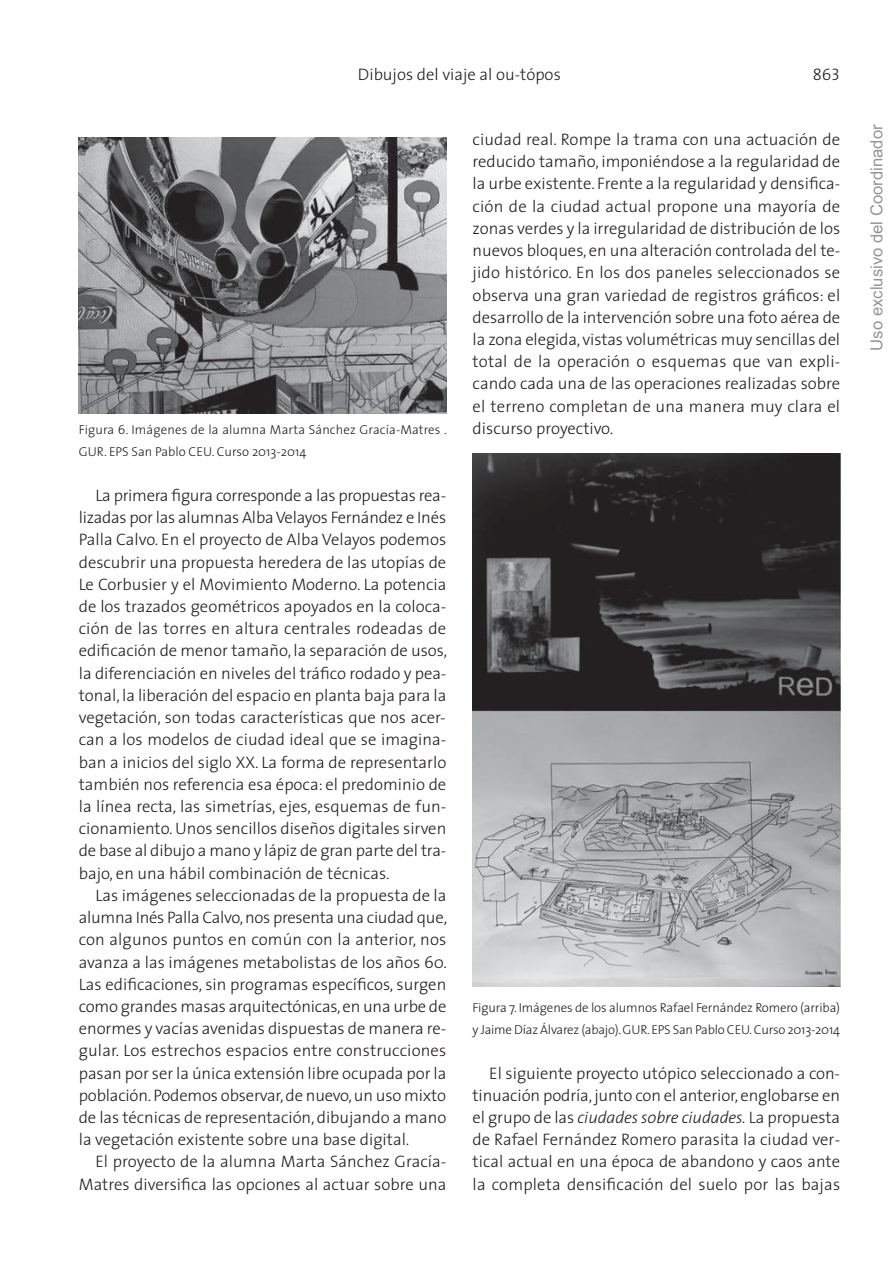
<style>
.page{position:relative;width:893px;height:1263px;background:#fff}
.page>*{position:absolute;margin:0;border:0;box-sizing:border-box;transform-origin:0 0}
.t1{font:300 16.65px/22.2px "The Sans";color:#231f20;text-align:justify}
.t2{font:16.65px "Arial";color:#939598}
.t3{font:16.65px "The Sans Light Caps";color:#231f20}
.t4{font:300 12.9px/22.2px "The Sans";letter-spacing:-.01em;color:#231f20}
.t5{font:300 12.9px/22.2px "The Sans";letter-spacing:.01em;color:#231f20}
.s1{font-style:italic}
</style>
<div class="page">
<img style="left:79px;top:138px;width:367px;height:275px">
<img style="left:473px;top:453px;width:367px;height:534px">
<p class="t1" style="left:358px;top:65px;width:204px">Dibujos del viaje al ou-tópos</p>
<p class="t3" style="left:813px;top:61px;width:29px">863</p>
<p class="t5" style="left:79px;top:420px;width:370px">Figura 6. Imágenes de la alumna Marta Sánchez Gracía-Matres .<br>GUR. EPS San Pablo CEU. Curso 2013-2014</p>
<p class="t1" style="left:79px;top:486px;width:370px;text-indent:17px">La primera figura corresponde a las propuestas rea&shy;lizadas por las alumnas Alba Velayos Fernández e Inés Palla Calvo. En el proyecto de Alba Velayos podemos descubrir una propuesta heredera de las utopías de Le Corbusier y el Movimiento Moderno. La potencia de los trazados geométricos apoyados en la coloca&shy;ción de las torres en altura centrales rodeadas de edificación de menor tamaño, la separación de usos, la diferenciación en niveles del tráfico rodado y pea&shy;tonal, la liberación del espacio en planta baja para la vegetación, son todas características que nos acer&shy;can a los modelos de ciudad ideal que se imagina&shy;ban a inicios del siglo XX. La forma de representarlo también nos referencia esa época: el predominio de la línea recta, las simetrías, ejes, esquemas de fun&shy;cionamiento. Unos sencillos diseños digitales sirven de base al dibujo a mano y lápiz de gran parte del tra - bajo, en una hábil combinación de técnicas.</p>
<p class="t1" style="left:79px;top:886px;width:370px;text-indent:17px">Las imágenes seleccionadas de la propuesta de la alumna Inés Palla Calvo, nos presenta una ciudad que, con algunos puntos en común con la anterior, nos avanza a las imágenes metabolistas de los años 60.<br>Las edificaciones, sin programas específicos, surgen como grandes masas arquitectónicas, en una urbe de enormes y vacías avenidas dispuestas de manera re&shy;gular. Los estrechos espacios entre construcciones pasan por ser la única extensión libre ocupada por la población. Podemos observar, de nuevo, un uso mixto de las técnicas de representación, dibujando a mano la vegetación existente sobre una base digital.</p>
<p class="t1" style="left:79px;top:1153px;width:369px;text-align:right">El proyecto de la alumna Marta Sánchez Gracía-<br>Matres diversifica las opciones al actuar sobre una</p>
<p class="t1" style="left:473px;top:130px;width:369px">ciudad real. Rompe la trama con una actuación de reducido tamaño, imponiéndose a la regularidad de la urbe existente. Frente a la regularidad y densifica&shy;ción de la ciudad actual propone una mayoría de zonas verdes y la irregularidad de distribución de los nuevos bloques, en una alteración controlada del te&shy;jido histórico. En los dos paneles seleccionados se observa una gran variedad de registros gráficos: el desarrollo de la intervención sobre una foto aérea de la zona elegida, vistas volumétricas muy sencillas del total de la operación o esquemas que van expli&shy;cando cada una de las operaciones realizadas sobre el terreno completan de una manera muy clara el discurso proyectivo.</p>
<p class="t4" style="left:473px;top:998px;width:369px">Figura 7. Imágenes de los alumnos Rafael Fernández Romero (arriba) y Jaime Díaz Álvarez (abajo). GUR. EPS San Pablo CEU. Curso 2013-2014</p>
<p class="t1" style="left:473px;top:1064px;width:369px;text-indent:17px">El siguiente proyecto utópico seleccionado a con&shy;tinuación podría, junto con el anterior, englobarse en el grupo de las <span class="s1">ciudades sobre ciudades.</span> La propuesta de Rafael Fernández Romero parasita la ciudad ver&shy;tical actual en una época de abandono y caos ante la completa densificación del suelo por las bajas</p>
<p class="t2" style="left:867px;top:351px;width:228px;rotate:-90deg">Uso exclusivo del Coordinador</p>
</div>
